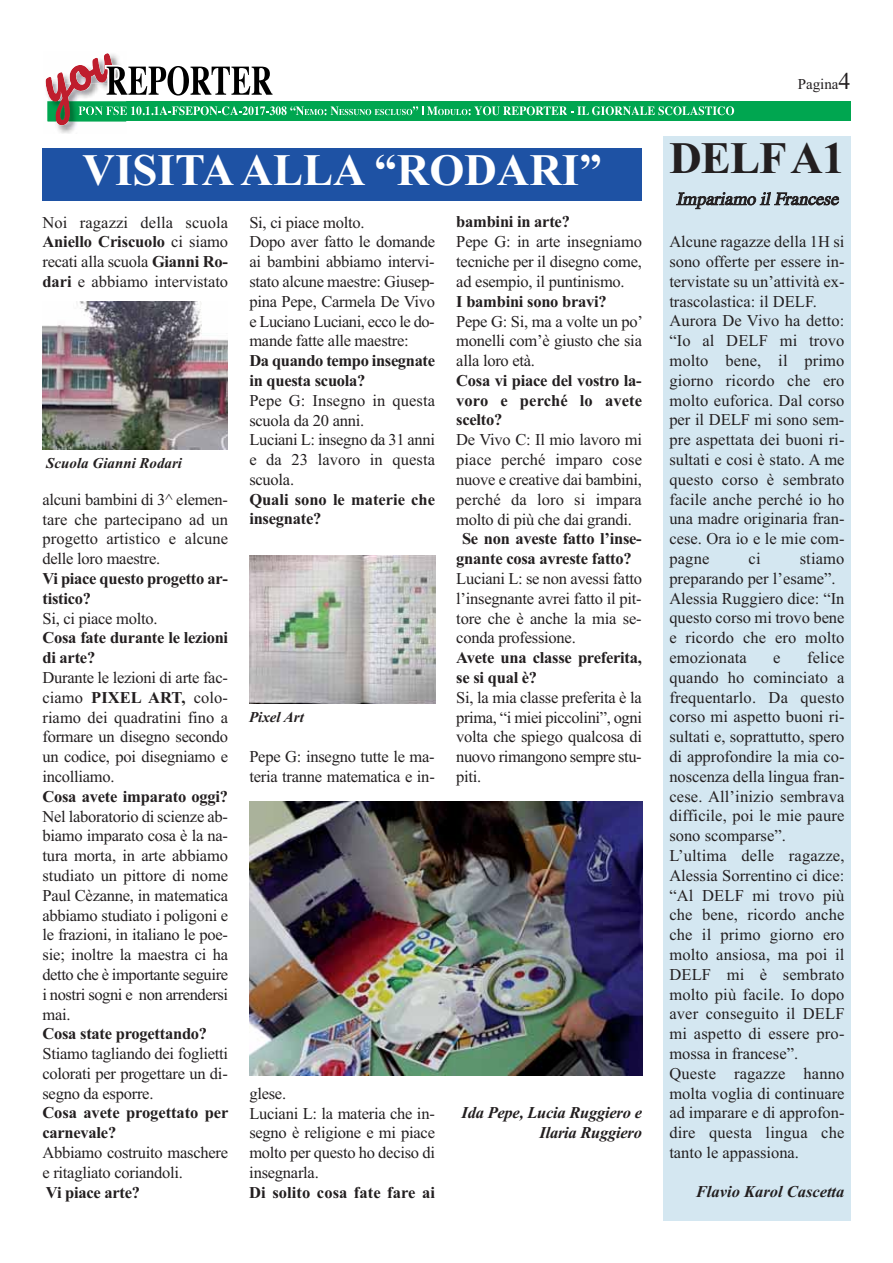
<style>
.page{position:relative;width:893px;height:1263px;background:#fff}
.page>*{position:absolute;margin:0;border:0;box-sizing:border-box;transform-origin:0 0}
.t1{font:700 45px "Times New Roman";color:#fff}
.t2{font:700 45px "Times New Roman";letter-spacing:-.02em;color:#231f20}
.t3{font:italic 18px "Times";color:#231f20}
.t4{font:16.5px/19.8px "Times New Roman";color:#231f20;text-align:justify}
.t5{font:700 16.5px/19.8px "Times New Roman";letter-spacing:-.015em;color:#231f20}
.t6{font:italic 700 16.5px/19.8px "Times New Roman";letter-spacing:-.015em;color:#231f20;text-align:right}
.t7{font:700 16.5px "Times New Roman";letter-spacing:.005em;color:#231f20}
.t8{font:italic 700 15px "Times New Roman";color:#231f20}
.t9{font:15px "Times New Roman";color:#231f20}
.s1{font-weight:700}
.s2{font-size:24px}
</style>
<div class="page">
<div style="left:47px;top:102px;width:803px;height:19px;background:#00a650"></div>
<svg style="left:46px;top:53px;width:688px;height:69px"></svg>
<img style="left:45px;top:79px;width:81px;height:5px">
<img style="left:46px;top:95px;width:80px;height:39px">
<img style="left:42px;top:302px;width:186px;height:148px">
<img style="left:249px;top:555px;width:187px;height:148px">
<img style="left:249px;top:801px;width:393px;height:274px">
<div style="left:42px;top:149px;width:600px;height:52px;background:#1e52a4"></div>
<div style="left:663px;top:136px;width:187px;height:1084px;background:#d4e7f1"></div>
<h1 class="t1" style="left:83px;top:155px;width:521px">VISITA ALLA “RODARI”</h1>
<p class="t4" style="left:42px;top:214px;width:187px">Noi ragazzi della scuola <span class="s1">Aniello Criscuolo</span> ci siamo recati alla scuola <span class="s1">Gianni Ro&shy;dari</span> e abbiamo intervistato</p>
<p class="t8" style="left:46px;top:458px;width:137px">Scuola Gianni Rodari</p>
<p class="t4" style="left:42px;top:491px;width:187px">alcuni bambini di 3^ elemen&shy;tare che partecipano ad un progetto artistico e alcune delle loro maestre.</p>
<p class="t5" style="left:42px;top:570px;width:187px">Vi piace questo progetto ar&shy;tistico?</p>
<p class="t4" style="left:42px;top:610px;width:117px">Si, ci piace molto.</p>
<p class="t5" style="left:42px;top:630px;width:187px">Cosa fate durante le lezioni di arte?</p>
<p class="t4" style="left:42px;top:669px;width:187px">Durante le lezioni di arte fac&shy;ciamo <span class="s1">PIXEL ART,</span> colo&shy;riamo dei quadratini fino a formare un disegno secondo un codice, poi disegniamo e incolliamo.</p>
<p class="t5" style="left:42px;top:788px;width:187px">Cosa avete imparato oggi?</p>
<p class="t4" style="left:42px;top:808px;width:187px">Nel laboratorio di scienze ab&shy;biamo imparato cosa è la na&shy;tura morta, in arte abbiamo studiato un pittore di nome Paul Cèzanne, in matematica abbiamo studiato i poligoni e le frazioni, in italiano le poe&shy;sie; inoltre la maestra ci ha detto che è importante seguire i nostri sogni e non arrendersi mai.</p>
<p class="t5" style="left:42px;top:1026px;width:166px">Cosa state progettando?</p>
<p class="t4" style="left:42px;top:1045px;width:187px">Stiamo tagliando dei foglietti colorati per progettare un di&shy;segno da esporre.</p>
<p class="t5" style="left:42px;top:1105px;width:187px">Cosa avete progettato per carnevale?</p>
<p class="t4" style="left:42px;top:1144px;width:187px">Abbiamo costruito maschere e ritagliato coriandoli.</p>
<p class="t5" style="left:46px;top:1184px;width:96px">Vi piace arte?</p>
<p class="t4" style="left:249px;top:214px;width:187px;text-align:left">Si, ci piace molto.<br>Dopo aver fatto le domande ai bambini abbiamo intervi&shy;stato alcune maestre: Giusep&shy;pina Pepe, Carmela De Vivo e Luciano Luciani, ecco le do&shy;mande fatte alle maestre:</p>
<p class="t5" style="left:249px;top:352px;width:187px">Da quando tempo insegnate in questa scuola?</p>
<p class="t4" style="left:249px;top:392px;width:187px;text-align:left">Pepe G: Insegno in questa scuola da 20 anni.<br>Luciani L: insegno da 31 anni e da 23 lavoro in questa scuola.</p>
<p class="t5" style="left:249px;top:491px;width:187px">Quali sono le materie che insegnate?</p>
<p class="t8" style="left:249px;top:712px;width:56px">Pixel Art</p>
<p class="t4" style="left:249px;top:748px;width:187px">Pepe G: insegno tutte le ma&shy;teria tranne matematica e in-</p>
<p class="t4" style="left:249px;top:1085px;width:187px;text-align:left">glese.<br>Luciani L: la materia che in&shy;segno è religione e mi piace molto per questo ho deciso di insegnarla.</p>
<p class="t7" style="left:249px;top:1187px;width:187px">Di solito cosa fate fare ai</p>
<p class="t5" style="left:456px;top:214px;width:115px">bambini in arte?</p>
<p class="t4" style="left:456px;top:234px;width:187px">Pepe G: in arte insegniamo tecniche per il disegno come, ad esempio, il puntinismo.</p>
<p class="t5" style="left:456px;top:293px;width:152px">I bambini sono bravi?</p>
<p class="t4" style="left:456px;top:313px;width:188px">Pepe G: Si, ma a volte un po’ monelli com’è giusto che sia alla loro età.</p>
<p class="t5" style="left:456px;top:372px;width:187px;text-align:justify">Cosa vi piace del vostro la&shy;voro e perché lo avete scelto?</p>
<p class="t4" style="left:456px;top:432px;width:187px">De Vivo C: Il mio lavoro mi piace perché imparo cose nuove e creative dai bambini, perché da loro si impara molto di più che dai grandi.</p>
<p class="t5" style="left:456px;top:531px;width:187px;text-indent:6px">Se non aveste fatto l’inse&shy;gnante cosa avreste fatto?</p>
<p class="t4" style="left:456px;top:570px;width:187px">Luciani L: se non avessi fatto l’insegnante avrei fatto il pit&shy;tore che è anche la mia se&shy;conda professione.</p>
<p class="t5" style="left:456px;top:649px;width:187px">Avete una classe preferita, se si qual è?</p>
<p class="t4" style="left:456px;top:689px;width:187px">Si, la mia classe preferita è la prima, “i miei piccolini”, ogni volta che spiego qualcosa di nuovo rimangono sempre stu&shy;piti.</p>
<p class="t6" style="left:462px;top:1105px;width:182px">Ida Pepe, Lucia Ruggiero e<br>Ilaria Ruggiero</p>
<p class="t9" style="left:798px;top:79px;width:54px">Pagina<span class="s2">4</span></p>
<h1 class="t2" style="left:669px;top:143px;width:177px">DELF A1</h1>
<p class="t3" style="left:676px;top:192px;width:167px">Imp ariamo il Francese</p>
<p class="t4" style="left:669px;top:233px;width:177px;text-align:left">Alcune ragazze della 1H si sono offerte per essere in&shy;tervistate su un’attività ex&shy;trascolastica: il DELF.<br>Aurora De Vivo ha detto: “Io al DELF mi trovo molto bene, il primo giorno ricordo che ero molto euforica. Dal corso per il DELF mi sono sem&shy;pre aspettata dei buoni ri&shy;sultati e cosi è stato. A me questo corso è sembrato facile anche perché io ho una madre originaria fran&shy;cese. Ora io e le mie com&shy;pagne</p>
<p class="t4" style="left:669px;top:550px;width:177px;text-align:left;text-indent:130px">stiamo preparando per l’esame”.<br>Alessia Ruggiero dice: “In questo corso mi trovo bene e ricordo che ero molto emozionata</p>
<p class="t4" style="left:748px;top:550px;width:14px">ci</p>
<p class="t4" style="left:669px;top:649px;width:177px;text-align:left;text-indent:138px">felice quando ho cominciato a frequentarlo. Da questo corso mi aspetto buoni ri&shy;sultati e, soprattutto, spero di approfondire la mia co&shy;noscenza della lingua fran&shy;cese. All’inizio sembrava difficile, poi le mie paure sono scomparse”.<br>L’ultima delle ragazze,<br>Alessia Sorrentino ci dice: “Al DELF mi trovo più che bene, ricordo anche che il primo giorno ero molto ansiosa, ma poi il<br>DELF mi è sembrato molto più facile. Io dopo aver conseguito il DELF mi aspetto di essere pro&shy;mossa in francese”.<br>Queste ragazze hanno molta voglia di continuare ad imparare e di approfon&shy;dire questa lingua che tanto le appassiona.</p>
<p class="t6" style="left:696px;top:1184px;width:150px">Flavio Karol Cascetta</p>
<p class="t4" style="left:773px;top:649px;width:9px">e</p>
</div>
